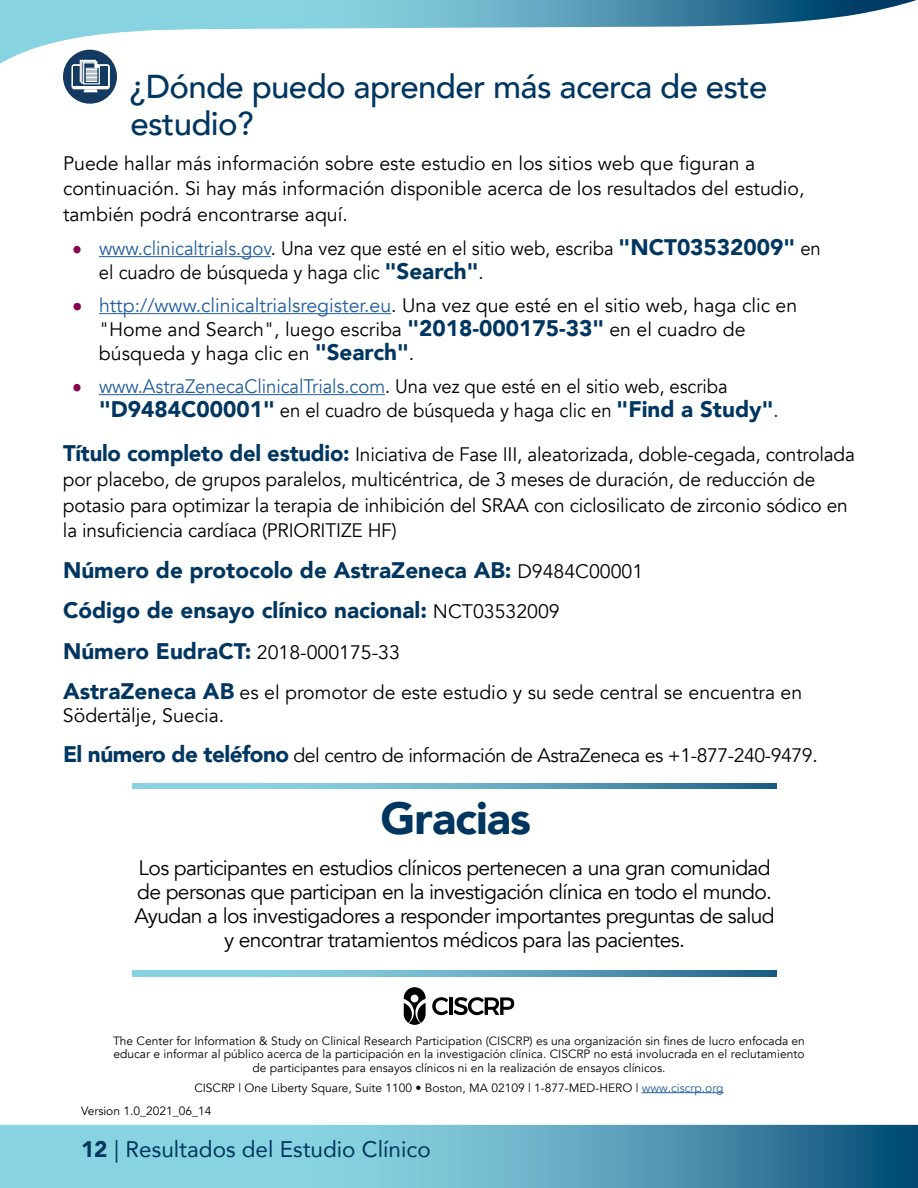
<style>
.page{position:relative;width:918px;height:1188px;background:#fff}
.page>*{position:absolute;margin:0;border:0;box-sizing:border-box;transform-origin:0 0}
.t1{font:900 45px "Avenir";letter-spacing:-.02em;color:#003660}
.t2{font:500 33px/37.5px "Avenir";letter-spacing:-.02em;color:#003660}
.t3{font:900 22.5px/40.5px "Avenir";color:#003660}
.t4{font:22.5px "Avenir";color:#003660}
.t5{font:21px/24px "Avenir";letter-spacing:-.03em;color:#000;text-align:center}
.t6{font:19.5px/25.5px "Avenir";letter-spacing:-.005em;color:#000}
.t7{font:19.5px/24px "Avenir";letter-spacing:-.005em;color:#000;scale:.95 1}
.t8{font:19.5px "Avenir";letter-spacing:-.025em;color:#000}
.t9{font:12px/13.5px "Avenir";color:#000;text-align:center}
.s1{font-weight:900;font-size:21px;color:#860052}
.s2{color:#215e9e}
.s3{font-weight:900;font-size:22.5px;color:#003660}
.s4{font-weight:400;font-size:19.5px;color:#000}
.s5{font-weight:900}
</style>
<div class="page">
<svg style="left:0;top:1124px;width:918px;height:64px;background:#68aec4"></svg>
<svg style="left:0;top:0;width:917px;height:84px"></svg>
<hr style="left:99px;top:256px;width:172px;height:1px;background:#215e9e">
<hr style="left:99px;top:313px;width:292px;height:1px;background:#215e9e">
<hr style="left:99px;top:394px;width:286px;height:1px;background:#215e9e">
<div style="left:63px;top:50px;width:54px;height:54px;background:#153a61;border-radius:50%"></div>
<div style="left:80px;top:60px;width:16px;height:22px;border:1px solid #fff"></div>
<div style="left:81px;top:61px;width:16px;height:23px;border:1px solid #fff"></div>
<svg style="left:72px;top:62px;width:38px;height:30px"></svg>
<svg style="left:432px;top:997px;width:16px;height:18px"></svg>
<hr style="left:449px;top:997px;width:4px;height:18px;background:#000">
<svg style="left:454px;top:997px;width:60px;height:18px"></svg>
<svg style="left:404px;top:987px;width:22px;height:38px"></svg>
<hr style="left:642px;top:1092px;width:82px;height:1px;background:#215e9e">
<svg style="left:133px;top:783px;width:644px;height:6px;background:#65abc2"></svg>
<svg style="left:133px;top:970px;width:644px;height:6px;background:#65abc2"></svg>
<h2 class="t2" style="left:130px;top:66px;width:639px">¿Dónde puedo aprender más acerca de este estudio?</h2>
<p class="t6" style="left:63px;top:151px;width:743px">Puede hallar más información sobre este estudio en los sitios web que figuran a continuación. Si hay más información disponible acerca de los resultados del estudio, también podrá encontrarse aquí.</p>
<p class="t7" style="left:99px;top:237px;width:761px;text-indent:-27px"><span class="s1">•</span> <span class="s2">www.clinicaltrials.gov</span>. Una vez que esté en el sitio web, escriba <span class="s3">"NCT03532009"</span> en el cuadro de búsqueda y haga clic <span class="s3">"Search"</span>.</p>
<p class="t6" style="left:99px;top:294px;width:700px;line-height:24px;text-indent:-27px"><span class="s1">•</span> <span class="s2">http://www.clinicaltrialsregister.eu</span>. Una vez que esté en el sitio web, haga clic en "Home and Search", luego escriba <span class="s3">"2018-000175-33"</span> en el cuadro de búsqueda y haga clic en <span class="s3">"Search"</span>.</p>
<p class="t7" style="left:99px;top:375px;width:717px;text-indent:-27px"><span class="s1">•</span> <span class="s2">www.AstraZenecaClinicalTrials.com</span>. Una vez que esté en el sitio web, escriba <span class="s3">"D9484C00001"</span> en el cuadro de búsqueda y haga clic en <span class="s3">"Find a Study"</span>.</p>
<p class="t6" style="left:63px;top:442px;width:794px"><span class="s3">Título completo del estudio:</span> Iniciativa de Fase III, aleatorizada, doble-cegada, controlada por placebo, de grupos paralelos, multicéntrica, de 3 meses de duración, de reducción de potasio para optimizar la terapia de inhibición del SRAA con ciclosilicato de zirconio sódico en la insuficiencia cardíaca (PRIORITIZE HF)</p>
<p class="t3" style="left:63px;top:549px;width:582px">Número de protocolo de AstraZeneca AB: <span class="s4">D9484C00001<br></span>Código de ensayo clínico nacional: <span class="s4">NCT03532009<br></span>Número EudraCT: <span class="s4">2018-000175-33</span></p>
<p class="t6" style="left:63px;top:682px;width:741px;line-height:22.5px"><span class="s3">AstraZeneca AB</span> es el promotor de este estudio y su sede central se encuentra en<br>Södertälje, Suecia.</p>
<p class="t8" style="left:63px;top:744px;width:756px"><span class="s3">El número de teléfono</span> del centro de información de AstraZeneca es +1-877-240-9479.</p>
<h1 class="t1" style="left:381px;top:780px;width:152px">Gracias</h1>
<p class="t5" style="left:135px;top:856px;width:642px">Los participantes en estudios clínicos pertenecen a una gran comunidad de personas que participan en la investigación clínica en todo el mundo.<br>Ayudan a los investigadores a responder importantes preguntas de salud y encontrar tratamientos médicos para las pacientes.</p>
<p class="t9" style="left:113px;top:1034px;width:693px">The Center for Information &amp; Study on Clinical Research Participation (CISCRP) es una organización sin fines de lucro enfocada en educar e informar al público acerca de la participación en la investigación clínica. CISCRP no está involucrada en el reclutamiento de participantes para ensayos clínicos ni en la realización de ensayos clínicos.</p>
<p class="t9" style="left:81px;top:1076px;width:644px;line-height:23px;text-align:left;text-indent:113px">CISCRP | One Liberty Square, Suite 1100 • Boston, MA 02109 | 1-877-MED-HERO | <span class="s2">www.ciscrp.org<br></span>Version 1.0_2021_06_14</p>
<p class="t4" style="left:81px;top:1131px;width:351px"><span class="s5">12</span> | Resultados del Estudio Clínico</p>
</div>
